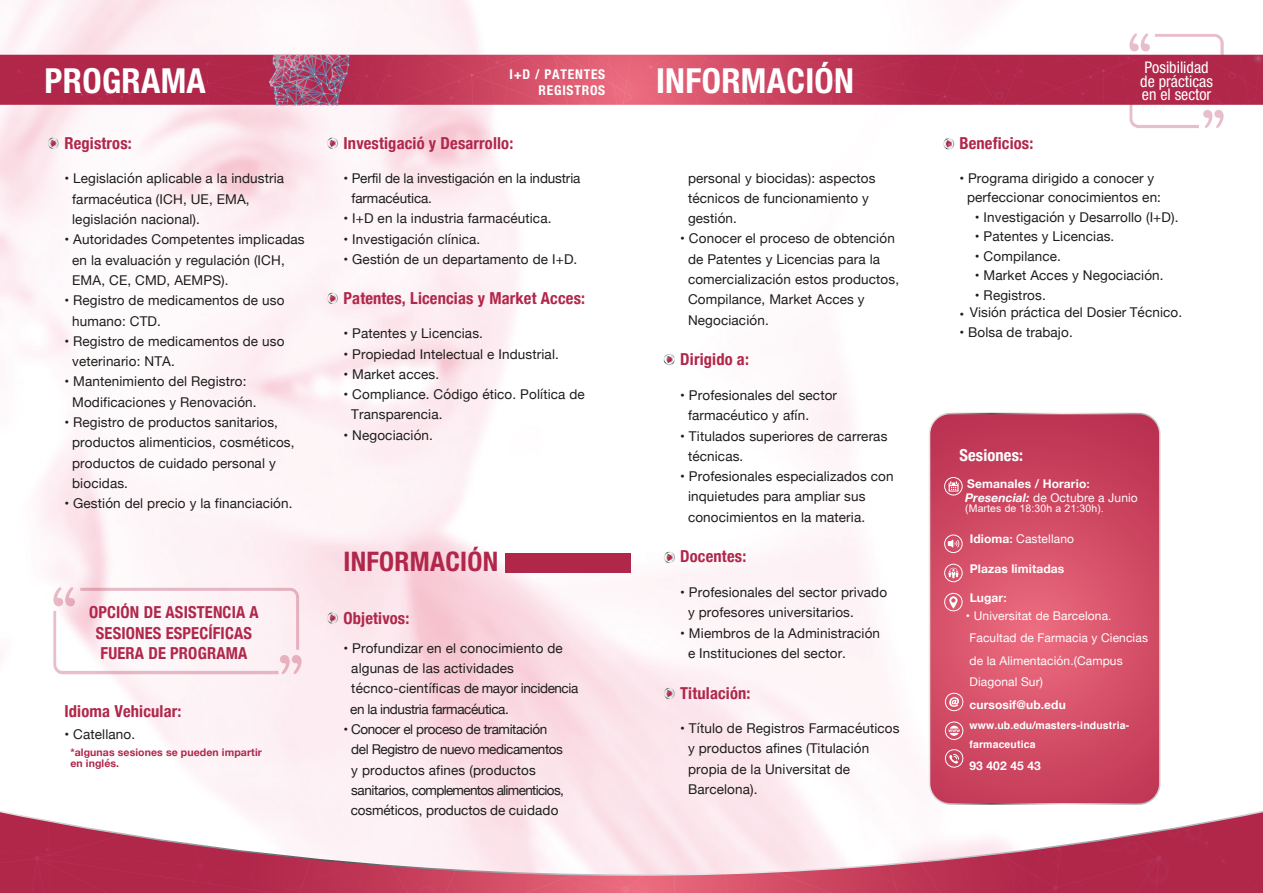
<style>
.page{position:relative;width:1263px;height:893px;background:#fff}
.page>*{position:absolute;margin:0;border:0;box-sizing:border-box;transform-origin:0 0}
.t1{font:700 condensed 34.5px "Helvetica Neue LT Std";letter-spacing:.01em;color:#fff}
.t2{font:700 condensed 27px "Helvetica Neue LT Std";letter-spacing:.01em;color:#b0274a}
.t3{font:700 condensed 16.5px/20.2px "Helvetica Neue";letter-spacing:.01em;color:#b0274a;text-align:center}
.t4{font:700 condensed 16.5px "Helvetica Neue";letter-spacing:.01em;color:#fff}
.t5{font:condensed 16.05px/13.5px "Helvetica Neue LT Std";color:#fff}
.t6{font:13.5px/20.2px "Helvetica Neue";letter-spacing:.01em;color:#1d1d1b}
.t7{font:13.5px/20.2px "Helvetica Neue";letter-spacing:-.03em;color:#1d1d1b}
.t8{font:13.5px/20.2px "Helvetica Neue";letter-spacing:-.01em;color:#1d1d1b}
.t9{font:700 condensed 13.5px/16.5px "Helvetica Neue LT Std";letter-spacing:.06em;color:#fff;text-align:right}
.t10{font:12px/21.9px "Helvetica Neue";letter-spacing:.01em;color:#fff}
.t11{font:700 12px/13.8px "Helvetica Neue";letter-spacing:.01em;color:#fff}
.t12{font:700 10.5px/19.4px "Helvetica";letter-spacing:.01em;color:#fff}
.t13{font:700 10.5px/11.2px "Helvetica Neue";letter-spacing:.01em;color:#b0274a}
.t14{font:10.5px "Arial";letter-spacing:.01em;color:#fff}
.s1{font-weight:500}
.s2{font-style:italic}
.s3{font-weight:400}
.s4{font-weight:700}
</style>
<div class="page">
<img style="left:0;top:0;width:1161px;height:807px">
<svg style="left:929px;top:414px;width:231px;height:390px"></svg>
<div style="left:929px;top:413px;width:231px;height:392px;border:1px solid #fff;border-radius:21px"></div>
<svg style="left:0;top:55px;width:647px;height:50px"></svg>
<svg style="left:15px;top:55px;width:617px;height:51px"></svg>
<svg style="left:647px;top:33px;width:616px;height:95px"></svg>
<svg style="left:53px;top:587px;width:248px;height:87px"></svg>
<div style="left:327px;top:293px;width:11px;height:11px;border:1px solid #fff;border-radius:50%"></div>
<svg style="left:329px;top:295px;width:6px;height:7px"></svg>
<div style="left:329px;top:295px;width:7px;height:7px;border:1px solid #fff;border-radius:50%"></div>
<div style="left:327px;top:138px;width:11px;height:11px;border:1px solid #fff;border-radius:50%"></div>
<svg style="left:329px;top:140px;width:6px;height:6px"></svg>
<div style="left:329px;top:140px;width:7px;height:6px;border:1px solid #fff;border-radius:50%"></div>
<div style="left:47px;top:138px;width:12px;height:11px;border:1px solid #fff;border-radius:50%"></div>
<svg style="left:50px;top:140px;width:6px;height:6px"></svg>
<div style="left:663px;top:354px;width:12px;height:11px;border:1px solid #fff;border-radius:50%"></div>
<svg style="left:666px;top:356px;width:6px;height:7px"></svg>
<div style="left:666px;top:356px;width:6px;height:7px;border:1px solid #fff;border-radius:50%"></div>
<div style="left:664px;top:552px;width:11px;height:11px;border:1px solid #fff;border-radius:50%"></div>
<svg style="left:666px;top:554px;width:6px;height:6px"></svg>
<div style="left:666px;top:554px;width:6px;height:7px;border:1px solid #fff;border-radius:50%"></div>
<div style="left:663px;top:688px;width:12px;height:11px;border:1px solid #fff;border-radius:50%"></div>
<svg style="left:666px;top:690px;width:6px;height:7px"></svg>
<div style="left:666px;top:690px;width:6px;height:7px;border:1px solid #fff;border-radius:50%"></div>
<div style="left:943px;top:138px;width:11px;height:12px;border:1px solid #fff;border-radius:50%"></div>
<svg style="left:945px;top:141px;width:7px;height:6px"></svg>
<div style="left:945px;top:141px;width:7px;height:6px;border:1px solid #fff;border-radius:50%"></div>
<div style="left:327px;top:612px;width:11px;height:12px;border:1px solid #fff;border-radius:50%"></div>
<svg style="left:329px;top:615px;width:6px;height:6px"></svg>
<div style="left:329px;top:615px;width:7px;height:6px;border:1px solid #fff;border-radius:50%"></div>
<svg style="left:0;top:876px;width:1012px;height:17px"></svg>
<svg style="left:415px;top:882px;width:23px;height:11px"></svg>
<div style="left:1012px;top:876px;width:198px;height:17px;background:#b0274a"></div>
<svg style="left:0;top:807px;width:1263px;height:69px"></svg>
<div style="left:944px;top:477px;width:18px;height:18px;border:1px solid #fff;border-radius:50%"></div>
<svg style="left:948px;top:481px;width:10px;height:11px"></svg>
<svg style="left:943px;top:592px;width:20px;height:20px"></svg>
<svg style="left:944px;top:692px;width:20px;height:20px"></svg>
<svg style="left:944px;top:721px;width:20px;height:20px"></svg>
<svg style="left:944px;top:748px;width:20px;height:20px"></svg>
<div style="left:944px;top:564px;width:18px;height:18px;border:1px solid #fff;border-radius:50%"></div>
<svg style="left:948px;top:568px;width:10px;height:10px"></svg>
<div style="left:944px;top:535px;width:18px;height:18px;border:1px solid #fff;border-radius:50%"></div>
<svg style="left:948px;top:540px;width:11px;height:7px"></svg>
<div style="left:505px;top:553px;width:126px;height:19px;background:#b0274a"></div>
<h1 class="t1" style="left:45px;top:60px;width:163px">PROGRAMA</h1>
<p class="t9" style="left:509px;top:65px;width:97px">I+D / PATENTES<br>REGISTROS</p>
<p class="t3" style="left:64px;top:132px;width:69px">Registros:</p>
<p class="t6" style="left:72px;top:169px;width:213px;text-indent:-8px">• Legislación aplicable a la industria farmacéutica (ICH, UE, EMA, legislación nacional).</p>
<p class="t6" style="left:72px;top:230px;width:234px;text-indent:-8px">• Autoridades Competentes implicadas en la evaluación y regulación (ICH,<br>EMA, CE, CMD, AEMPS).</p>
<p class="t6" style="left:72px;top:291px;width:214px;text-indent:-8px">• Registro de medicamentos de uso humano: CTD.</p>
<p class="t6" style="left:72px;top:332px;width:214px;text-indent:-8px">• Registro de medicamentos de uso veterinario: NTA.</p>
<p class="t6" style="left:72px;top:372px;width:186px;text-indent:-8px">• Mantenimiento del Registro:<br>Modificaciones y Renovación.</p>
<p class="t6" style="left:72px;top:413px;width:224px;text-indent:-8px">• Registro de productos sanitarios, productos alimenticios, cosméticos, productos de cuidado personal y biocidas.</p>
<p class="t6" style="left:64px;top:494px;width:230px">• Gestión del precio y la financiación.</p>
<p class="t3" style="left:89px;top:601px;width:171px">OPCIÓN DE ASISTENCIA A<br>SESIONES ESPECÍFICAS<br>FUERA DE PROGRAMA</p>
<p class="t3" style="left:64px;top:700px;width:119px">Idioma Vehicular:</p>
<p class="t6" style="left:64px;top:725px;width:72px">• Catellano.</p>
<p class="t13" style="left:70px;top:746px;width:193px">*algunas sesiones se pueden impartir en inglés.</p>
<p class="t3" style="left:343px;top:132px;width:171px">Investigació y Desarrollo:</p>
<p class="t8" style="left:352px;top:168px;width:230px;text-indent:-8px">• Perfil de la investigación en la industria farmacéutica.</p>
<p class="t6" style="left:343px;top:209px;width:209px">• I+D en la industria farmacéutica.</p>
<p class="t6" style="left:343px;top:229px;width:138px">• Investigación clínica.</p>
<p class="t6" style="left:343px;top:250px;width:235px">• Gestión de un departamento de I+D.</p>
<p class="t3" style="left:343px;top:286px;width:243px">Patentes, Licencias y Market Acces:</p>
<p class="t6" style="left:343px;top:324px;width:141px">• Patentes y Licencias.</p>
<p class="t6" style="left:343px;top:344px;width:217px">• Propiedad Intelectual e Industrial.</p>
<p class="t6" style="left:343px;top:365px;width:97px">• Market acces.</p>
<p class="t6" style="left:351px;top:385px;width:235px;text-indent:-8px">• Compliance. Código ético. Política de<br>Transparencia.</p>
<p class="t6" style="left:343px;top:426px;width:91px">• Negociación.</p>
<h2 class="t2" style="left:343px;top:545px;width:156px">INFORMACIÓN</h2>
<p class="t3" style="left:343px;top:607px;width:67px">Objetivos:</p>
<p class="t6" style="left:350px;top:639px;width:230px;text-indent:-7px">• Profundizar en el conocimiento de algunas de las actividades técnco-científicas de mayor incidencia en la industria farmacéutica.</p>
<p class="t7" style="left:351px;top:720px;width:215px;text-indent:-7px">• Conocer el proceso de tramitación del Registro de nuevo medicamentos y productos afines (productos sanitarios, complementos alimenticios, cosméticos, productos de cuidado</p>
<h1 class="t1" style="left:656px;top:60px;width:200px">INFORMACIÓN</h1>
<p class="t6" style="left:688px;top:168px;width:189px">personal y biocidas): aspectos técnicos de funcionamiento y gestión.</p>
<p class="t6" style="left:688px;top:229px;width:213px;text-indent:-8px">• Conocer el proceso de obtención de Patentes y Licencias para la comercialización estos productos,<br>Compilance, Market Acces y<br>Negociación.</p>
<p class="t3" style="left:680px;top:348px;width:70px">Dirigido a:</p>
<p class="t6" style="left:688px;top:386px;width:151px;text-indent:-8px">• Profesionales del sector farmacéutico y afín.</p>
<p class="t6" style="left:688px;top:426px;width:201px;text-indent:-8px">• Titulados superiores de carreras técnicas.</p>
<p class="t6" style="left:688px;top:467px;width:207px;text-indent:-8px">• Profesionales especializados con inquietudes para ampliar sus conocimientos en la materia.</p>
<p class="t3" style="left:680px;top:545px;width:68px">Docentes:</p>
<p class="t6" style="left:688px;top:583px;width:201px;text-indent:-8px">• Profesionales del sector privado y profesores universitarios.</p>
<p class="t6" style="left:688px;top:623px;width:194px;text-indent:-8px">• Miembros de la Administración e Instituciones del sector.</p>
<p class="t3" style="left:680px;top:681px;width:72px">Titulación:</p>
<p class="t6" style="left:688px;top:719px;width:213px;text-indent:-8px">• Título de Registros Farmacéuticos y productos afines (Titulación propia de la Universitat de<br>Barcelona).</p>
<p class="t5" style="left:1140px;top:61px;width:74px">Posibilidad de prácticas en el sector</p>
<p class="t3" style="left:959px;top:132px;width:76px">Beneficios:</p>
<p class="t6" style="left:959px;top:169px;width:203px;line-height:19.5px;text-align:center">• Programa dirigido a conocer y perfeccionar conocimientos en:</p>
<p class="t6" style="left:975px;top:207px;width:205px">• Investigación y Desarrollo (I+D).</p>
<p class="t6" style="left:975px;top:227px;width:141px">• Patentes y Licencias.</p>
<p class="t6" style="left:975px;top:246px;width:88px">• Compilance.</p>
<p class="t6" style="left:975px;top:266px;width:190px">• Market Acces y Negociación.</p>
<p class="t6" style="left:975px;top:285px;width:72px">• Registros.</p>
<p class="t6" style="left:959px;top:302px;width:224px">• Visión práctica del Dosier Técnico.</p>
<p class="t6" style="left:959px;top:323px;width:115px">• Bolsa de trabajo.</p>
<p class="t4" style="left:959px;top:441px;width:65px">Sesiones:</p>
<p class="t11" style="left:965px;top:477px;width:174px">Semanales / Horario<span class="s1">:<br></span><span class="s2">Presencial:</span> <span class="s3">de Octubre a Junio</span></p>
<p class="t14" style="left:965px;top:501px;width:140px">(Martes de 18:30h a 21:30h).</p>
<p class="t10" style="left:970px;top:529px;width:106px"><span class="s4">Idioma</span><span class="s1">:</span> Castellano</p>
<p class="t11" style="left:970px;top:562px;width:96px">Plazas limitadas</p>
<p class="t11" style="left:970px;top:591px;width:39px">Lugar<span class="s1">:</span></p>
<p class="t10" style="left:966px;top:606px;width:184px">• Universitat de Barcelona.<br>Facultad de Farmacia y Ciencias de la Alimentación.(Campus<br>Diagonal Sur)</p>
<p class="t11" style="left:969px;top:698px;width:98px">cursosif@ub.edu</p>
<p class="t12" style="left:969px;top:715px;width:161px">www.ub.edu/masters-industria&shy;farmaceutica</p>
<p class="t11" style="left:969px;top:759px;width:73px">93 402 45 43</p>
</div>
